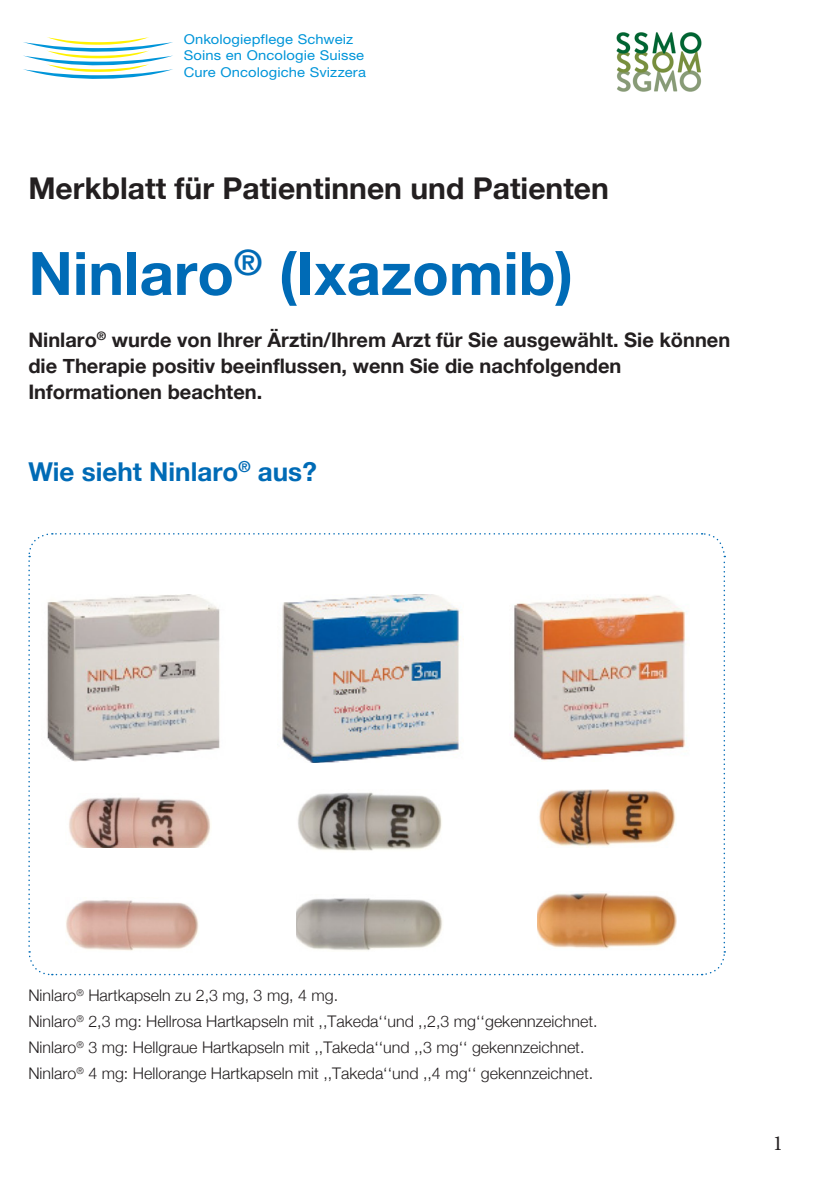
<style>
.page{position:relative;width:840px;height:1191px;background:#fff}
.page>*{position:absolute;margin:0;border:0;box-sizing:border-box;transform-origin:0 0}
.t1{font:700 60px "Helvetica Neue";color:#006bb6}
.t2{font:700 30px "Helvetica Neue";color:#231f20}
.t3{font:700 26px "Helvetica Neue";color:#006bb6}
.t4{font:21.6px "Minion Pro";color:#231f20}
.t5{font:700 20px/26px "Helvetica Neue";color:#231f20}
.t6{font:300 16px "Helvetica Neue";color:#231f20}
.t7{font:13.6px/16.2px "Helvetica Neue";letter-spacing:.01em;color:#0095d9;scale:1.09 1}
</style>
<div class="page">
<svg style="left:28px;top:533px;width:697px;height:443px"></svg>
<img style="left:41px;top:595px;width:184px;height:166px">
<img style="left:616px;top:33px;width:85px;height:59px">
<svg style="left:23px;top:37px;width:150px;height:42px"></svg>
<img style="left:277px;top:595px;width:186px;height:167px">
<img style="left:509px;top:595px;width:180px;height:166px">
<img style="left:65px;top:793px;width:146px;height:55px">
<img style="left:65px;top:897px;width:134px;height:56px">
<img style="left:296px;top:789px;width:146px;height:63px">
<img style="left:296px;top:894px;width:147px;height:57px">
<img style="left:537px;top:789px;width:139px;height:59px">
<img style="left:537px;top:891px;width:139px;height:59px">
<p class="t7" style="left:184px;top:31px;width:168px">Onkologiepflege Schweiz<br>Soins en Oncologie Suisse<br>Cure Oncologiche Svizzera</p>
<p class="t2" style="left:28px;top:165px;width:581px">Merkblatt für Patientinnen und Patienten</p>
<p class="t1" style="left:28px;top:226px;width:546px">Ninlaro<sup>®</sup> (Ixazomib)</p>
<p class="t5" style="left:28px;top:327px;width:703px">Ninlaro<sup>®</sup> wurde von Ihrer Ärztin/Ihrem Arzt für Sie ausgewählt. Sie können die Therapie positiv beeinflussen, wenn Sie die nachfolgenden</p>
<p class="t5" style="left:28px;top:379px;width:235px">Informationen beachten.</p>
<p class="t3" style="left:28px;top:451px;width:290px">Wie sieht Ninlaro<sup>®</sup> aus ?</p>
<p class="t6" style="left:28px;top:982px;width:311px">Ninlaro<sup>®</sup> Hartkapseln zu 2,3 mg, 3 mg, 4 mg.</p>
<p class="t6" style="left:28px;top:1008px;width:570px">Ninlaro<sup>®</sup> 2,3 mg: Hellrosa Hartkapseln mit ,,Takeda‘‘und ,,2,3 mg‘‘gekennzeichnet.</p>
<p class="t6" style="left:28px;top:1034px;width:557px">Ninlaro<sup>®</sup> 3 mg: Hellgraue Hartkapseln mit ,,Takeda‘‘und ,,3 mg‘‘ gekennzeichnet.</p>
<p class="t6" style="left:28px;top:1060px;width:566px">Ninlaro<sup>®</sup> 4 mg: Hellorange Hartkapseln mit ,,Takeda‘‘und ,,4 mg‘‘ gekennzeichnet.</p>
<p class="t4" style="left:772px;top:1128px;width:12px">1</p>
</div>
